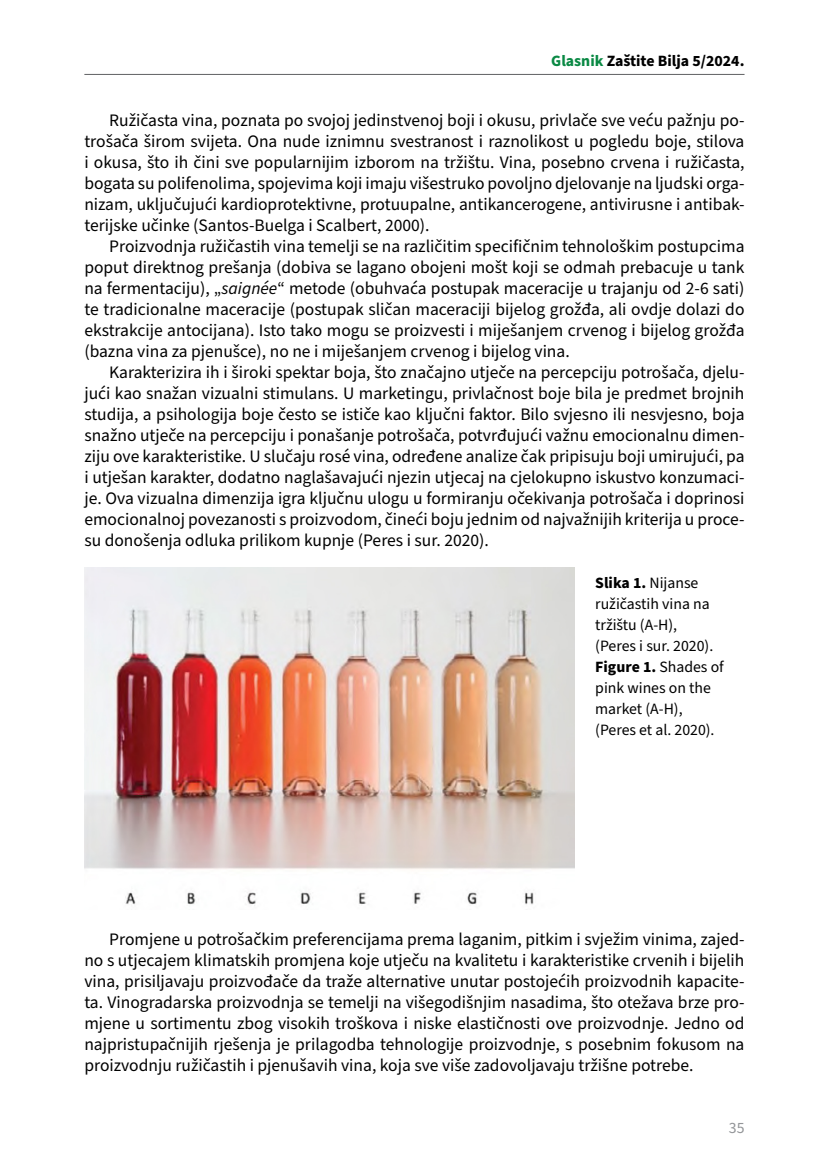
<style>
.page{position:relative;width:819px;height:1166px;background:#fff}
.page>*{position:absolute;margin:0;border:0;box-sizing:border-box;transform-origin:0 0}
.t1{font:17.5px/21px "Source Sans Pro";color:#000;text-align:justify}
.t2{font:15.75px/21px "Source Sans Pro";color:#000}
.t3{font:700 15.75px "Source Sans Pro";color:#000}
.t4{font:15.75px "Source Sans Pro";color:#939598}
.s1{color:#0a8944}
.s2{font-style:italic}
.s3{font-weight:700}
</style>
<div class="page">
<hr style="left:84px;top:74px;width:660px;height:1px;background:#5f6062">
<img style="left:84px;top:567px;width:490px;height:339px">
<p class="t3" style="left:551px;top:50px;width:195px"><span class="s1">Glasnik</span> Zaštite Bilja 5/2024.</p>
<p class="t1" style="left:84px;top:110px;width:661px;text-indent:25px">Ružičasta vina, poznata po svojoj jedinstvenoj boji i okusu, privlače sve veću pažnju po&shy;trošača širom svijeta. Ona nude iznimnu svestranost i raznolikost u pogledu boje, stilova i okusa, što ih čini sve popularnijim izborom na tržištu. Vina, posebno crvena i ružičasta, bogata su polifenolima, spojevima koji imaju višestruko povoljno djelovanje na ljudski orga&shy;nizam, uključujući kardioprotektivne, protuupalne, antikancerogene, antivirusne i antibak&shy;terijske učinke (Santos-Buelga i Scalbert, 2000).</p>
<p class="t1" style="left:84px;top:236px;width:661px;text-indent:25px">Proizvodnja ružičastih vina temelji se na različitim specifičnim tehnološkim postupcima poput direktnog prešanja (dobiva se lagano obojeni mošt koji se odmah prebacuje u tank na fermentaciju), „<span class="s2">saignée</span>“ metode (obuhvaća postupak maceracije u trajanju od 2-6 sati) te tradicionalne maceracije (postupak sličan maceraciji bijelog grožđa, ali ovdje dolazi do ekstrakcije antocijana). Isto tako mogu se proizvesti i miješanjem crvenog i bijelog grožđa (bazna vina za pjenušce), no ne i miješanjem crvenog i bijelog vina.</p>
<p class="t1" style="left:84px;top:362px;width:661px;text-indent:25px">Karakterizira ih i široki spektar boja, što značajno utječe na percepciju potrošača, djelu&shy;jući kao snažan vizualni stimulans. U marketingu, privlačnost boje bila je predmet brojnih studija, a psihologija boje često se ističe kao ključni faktor. Bilo svjesno ili nesvjesno, boja snažno utječe na percepciju i ponašanje potrošača, potvrđujući važnu emocionalnu dimen&shy;ziju ove karakteristike. U slučaju rosé vina, određene analize čak pripisuju boji umirujući, pa i utješan karakter, dodatno naglašavajući njezin utjecaj na cjelokupno iskustvo konzumaci&shy;je. Ova vizualna dimenzija igra ključnu ulogu u formiranju očekivanja potrošača i doprinosi emocionalnoj povezanosti s proizvodom, čineći boju jednim od najvažnijih kriterija u proce&shy;su donošenja odluka prilikom kupnje (Peres i sur. 2020).</p>
<p class="t2" style="left:595px;top:573px;width:130px"><span class="s3">Slika 1.</span> Nijanse ružičastih vina na tržištu (A-H),<br>(Peres i sur. 2020).<br><span class="s3">Figure 1.</span> Shades of pink wines on the market (A-H), (Peres et al. 2020).</p>
<p class="t1" style="left:84px;top:929px;width:661px;text-indent:25px">Promjene u potrošačkim preferencijama prema laganim, pitkim i svježim vinima, zajed&shy;no s utjecajem klimatskih promjena koje utječu na kvalitetu i karakteristike crvenih i bijelih vina, prisiljavaju proizvođače da traže alternative unutar postojećih proizvodnih kapacite&shy;ta. Vinogradarska proizvodnja se temelji na višegodišnjim nasadima, što otežava brze pro&shy;mjene u sortimentu zbog visokih troškova i niske elastičnosti ove proizvodnje. Jedno od najpristupačnijih rješenja je prilagodba tehnologije proizvodnje, s posebnim fokusom na proizvodnju ružičastih i pjenušavih vina, koja sve više zadovoljavaju tržišne potrebe.</p>
<p class="t4" style="left:728px;top:1117px;width:17px">35</p>
</div>
